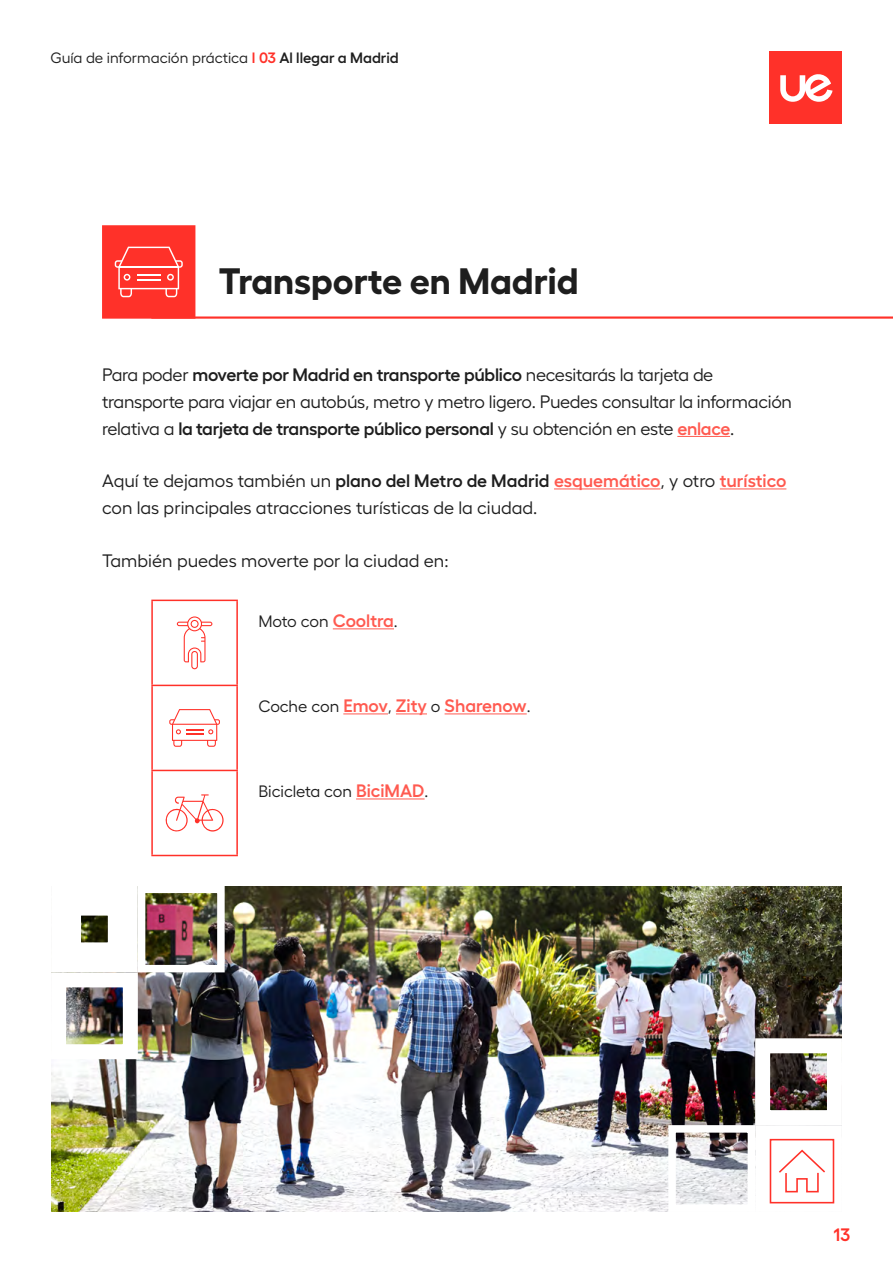
<style>
.page{position:relative;width:893px;height:1263px;background:#fff}
.page>*{position:absolute;margin:0;border:0;box-sizing:border-box;transform-origin:0 0}
.t1{font:700 36.75px "Hellix";color:#1e1e1e}
.texto{font:18px/27px "Hellix";letter-spacing:-.015em;color:#1e1e1e}
.texto-2{font:600 18px "Hellix";color:#ff5a50}
.t2{font:600 18px "Hellix";color:#ff3129}
.texto-3{font:16.5px "Hellix";letter-spacing:-.01em;color:#1e1e1e}
.t3{font:15px "Hellix";color:#1e1e1e}
.s1{font-weight:600;color:#ff3129}
.s2{font-weight:600}
.s3{font-weight:600;color:#ff5a50}
.s4{font-weight:600;font-size:18px;color:#ff5a50}
.s5{font-weight:400;font-size:16.5px;color:#1e1e1e}
</style>
<div class="page">
<div style="left:770px;top:51px;width:72px;height:72px;background:#ff3129"></div>
<svg style="left:780px;top:74px;width:53px;height:28px"></svg>
<hr style="left:677px;top:436px;width:53px;height:1px;background:#ff5a50">
<hr style="left:554px;top:488px;width:106px;height:1px;background:#ff5a50">
<hr style="left:720px;top:488px;width:66px;height:1px;background:#ff5a50">
<hr style="left:151px;top:316px;width:742px;height:3px;background:#ff3129">
<div style="left:102px;top:225px;width:93px;height:94px;background:#ff3129;border:3px solid #ff3129"></div>
<svg style="left:115px;top:247px;width:68px;height:50px"></svg>
<hr style="left:151px;top:600px;width:87px;height:1px;background:#ff3129">
<hr style="left:151px;top:601px;width:2px;height:84px;background:#ff3129">
<hr style="left:236px;top:601px;width:2px;height:84px;background:#ff3129">
<hr style="left:151px;top:685px;width:87px;height:1px;background:#ff3129">
<hr style="left:151px;top:686px;width:2px;height:84px;background:#ff3129">
<hr style="left:236px;top:686px;width:2px;height:84px;background:#ff3129">
<hr style="left:151px;top:770px;width:87px;height:1px;background:#ff3129">
<hr style="left:151px;top:771px;width:2px;height:84px;background:#ff3129">
<hr style="left:236px;top:771px;width:2px;height:84px;background:#ff3129">
<hr style="left:151px;top:855px;width:87px;height:1px;background:#ff3129">
<svg style="left:177px;top:616px;width:35px;height:53px"></svg>
<hr style="left:333px;top:628px;width:61px;height:1px;background:#ff5a50">
<svg style="left:169px;top:709px;width:51px;height:38px"></svg>
<hr style="left:343px;top:713px;width:45px;height:1px;background:#ff5a50">
<hr style="left:396px;top:713px;width:31px;height:1px;background:#ff5a50">
<hr style="left:445px;top:713px;width:82px;height:1px;background:#ff5a50">
<svg style="left:165px;top:794px;width:59px;height:38px"></svg>
<hr style="left:356px;top:798px;width:69px;height:1px;background:#ff5a50">
<img style="left:51px;top:887px;width:791px;height:325px">
<div style="left:755px;top:1125px;width:87px;height:87px;background:#fff"></div>
<div style="left:138px;top:885px;width:87px;height:87px;border:8px solid #fff"></div>
<div style="left:668px;top:1125px;width:87px;height:87px;border:8px solid #fff"></div>
<svg style="left:769px;top:1138px;width:66px;height:66px"></svg>
<p class="t3" style="left:50px;top:47px;width:350px">Guía de información práctica <span class="s1">I 03</span> <span class="s2">Al llegar a Madrid</span></p>
<p class="t1" style="left:219px;top:252px;width:361px">Transporte en Madrid</p>
<p class="texto" style="left:102px;top:359px;width:692px">Para poder <span class="s2">moverte por Madrid en transporte público</span> necesitarás la tarjeta de transporte para viajar en autobús, metro y metro ligero. Puedes consultar la información relativa a <span class="s2">la tarjeta de transporte público personal</span> y su obtención en este <span class="s3">enlace</span>.</p>
<p class="texto" style="left:102px;top:465px;width:686px">Aquí te dejamos también un <span class="s2">plano del Metro de Madrid</span> <span class="s3">esquemático</span>, y otro <span class="s3">turístico </span>con las principales atracciones turísticas de la ciudad.</p>
<p class="texto" style="left:102px;top:545px;width:348px">También puedes moverte por la ciudad en:</p>
<p class="texto-3" style="left:258px;top:609px;width:141px">Moto con <span class="s4">Cooltra</span>.</p>
<p class="texto-2" style="left:258px;top:692px;width:274px"><span class="s5">Coche con</span> Emov<span class="s5">,</span> Zity <span class="s5">o</span> Sharenow<span class="s5">.</span></p>
<p class="texto-3" style="left:258px;top:779px;width:172px">Bicicleta con <span class="s4">BiciMAD</span>.</p>
<p class="t2" style="left:834px;top:1220px;width:18px">13</p>
</div>
